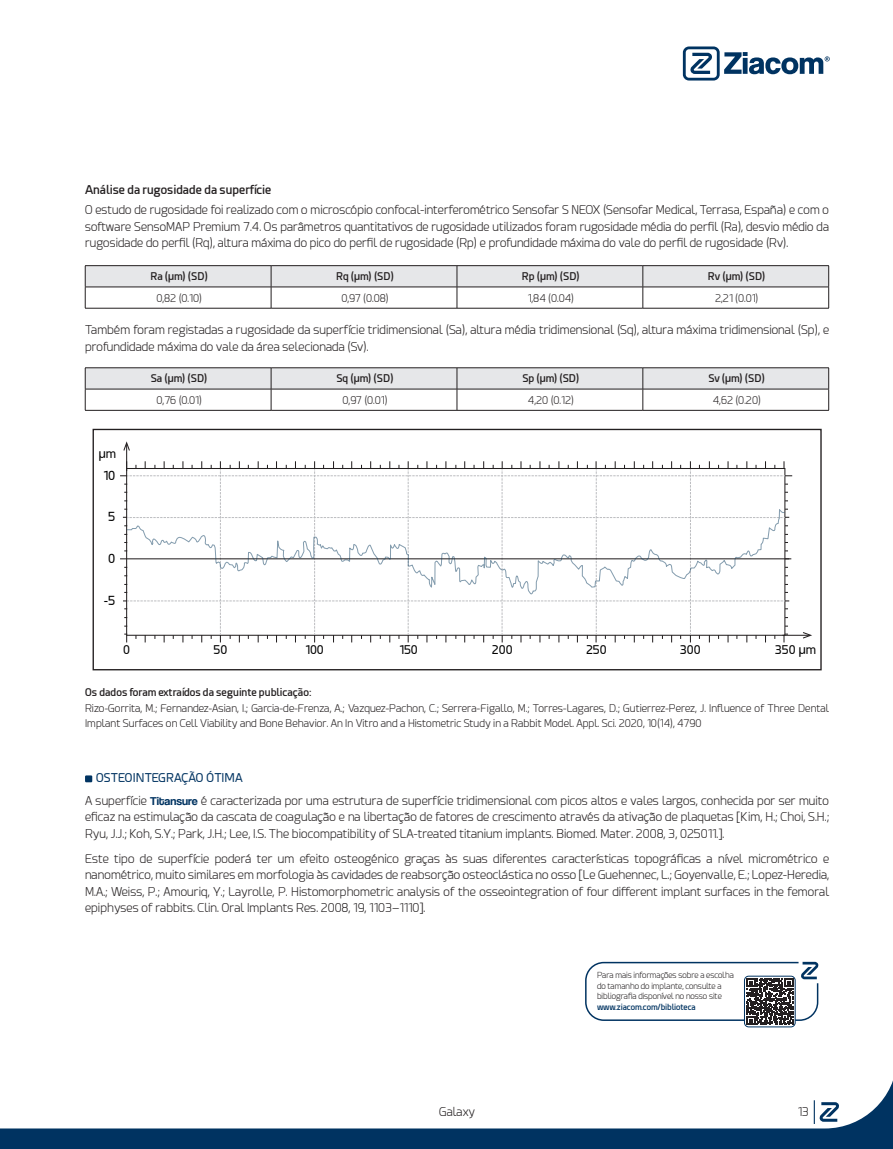
<style>
.page{position:relative;width:893px;height:1149px;background:#fff}
.page>*{position:absolute;margin:0;border:0;box-sizing:border-box;transform-origin:0 0}
.t1{font:12.3px/22.2px "Esphimere";color:#000001;text-align:center}
.t2{font:300 12px/16.5px "Esphimere";color:#231f20;text-align:justify}
.t3{font:600 12px "Esphimere";color:#231f20}
.t4{font:12px "Esphimere";color:#003361}
.t5{font:11.85px "Esphimere";color:#000001}
.t6{font:300 10.5px/15px "Esphimere";color:#231f20}
.t7{font:600 10.5px "Esphimere";color:#231f20}
.t8{font:300 8.25px/10.5px "Esphimere";letter-spacing:-.01em;color:#231f20}
.t9{font:600 8.25px "Esphimere";letter-spacing:-.01em;color:#003361}
.s1{font-size:12.3px}
.s2{font-family:"Coolvetica Rg";font-weight:400;color:#003361}
</style>
<div class="page">
<svg style="left:85px;top:265px;width:744px;height:43px"></svg>
<hr style="left:85px;top:308px;width:186px;height:1px;background:#231f20">
<hr style="left:271px;top:308px;width:186px;height:1px;background:#231f20">
<hr style="left:457px;top:308px;width:186px;height:1px;background:#231f20">
<hr style="left:643px;top:308px;width:186px;height:1px;background:#231f20">
<svg style="left:85px;top:367px;width:744px;height:43px"></svg>
<hr style="left:85px;top:410px;width:186px;height:1px;background:#231f20">
<hr style="left:271px;top:410px;width:186px;height:1px;background:#231f20">
<hr style="left:457px;top:410px;width:186px;height:1px;background:#231f20">
<hr style="left:643px;top:410px;width:186px;height:1px;background:#231f20">
<div style="left:85px;top:775px;width:7px;height:7px;background:#003361"></div>
<div style="left:744px;top:975px;width:51px;height:51px;border:1px solid #003361;border-radius:4px"></div>
<svg style="left:585px;top:961px;width:234px;height:63px"></svg>
<svg style="left:120px;top:441px;width:692px;height:201px"></svg>
<div style="left:93px;top:428px;width:729px;height:242px;border:1px solid #231f20"></div>
<svg style="left:127px;top:509px;width:658px;height:85px"></svg>
<svg style="left:0;top:1080px;width:893px;height:68px"></svg>
<svg style="left:814px;top:1099px;width:25px;height:24px"></svg>
<svg style="left:683px;top:46px;width:147px;height:34px"></svg>
<p class="t3" style="left:85px;top:182px;width:188px">Análise da rugosidade da superfície</p>
<p class="t2" style="left:85px;top:202px;width:746px">O estudo de rugosidade foi realizado com o microscópio confocal-interferométrico Sensofar S NEOX (Sensofar Medical, Terrasa, España) e com o software SensoMAP Premium 7.4. Os parâmetros quantitativos de rugosidade utilizados foram rugosidade média do perfil (Ra), desvio médio da rugosidade do perfil (Rq), altura máxima do pico do perfil de rugosidade (Rp) e profundidade máxima do vale do perfil de rugosidade (Rv).</p>
<p class="t7" style="left:150px;top:270px;width:59px">Ra (μm) (SD)</p>
<p class="t7" style="left:336px;top:270px;width:60px">Rq (μm) (SD)</p>
<p class="t7" style="left:522px;top:270px;width:60px">Rp (μm) (SD)</p>
<p class="t7" style="left:708px;top:270px;width:59px">Rv (μm) (SD)</p>
<p class="t6" style="left:156px;top:290px;width:47px">0,82 (0.10)</p>
<p class="t6" style="left:341px;top:290px;width:49px">0,97 (0.08)</p>
<p class="t6" style="left:528px;top:290px;width:48px">1,84 (0.04)</p>
<p class="t6" style="left:715px;top:290px;width:45px">2,21 (0.01)</p>
<p class="t2" style="left:85px;top:321px;width:746px">Também foram registadas a rugosidade da superfície tridimensional (Sa), altura média tridimensional (Sq), altura máxima tridimensional (Sp), e profundidade máxima do vale da área selecionada (Sv).</p>
<p class="t7" style="left:151px;top:372px;width:58px">Sa (μm) (SD)</p>
<p class="t7" style="left:336px;top:372px;width:59px">Sq (μm) (SD)</p>
<p class="t7" style="left:522px;top:372px;width:59px">Sp (μm) (SD)</p>
<p class="t7" style="left:709px;top:372px;width:58px">Sv (μm) (SD)</p>
<p class="t6" style="left:157px;top:392px;width:47px">0,76 (0.01)</p>
<p class="t6" style="left:343px;top:392px;width:47px">0,97 (0.01)</p>
<p class="t6" style="left:528px;top:392px;width:48px">4,20 (0.12)</p>
<p class="t6" style="left:713px;top:392px;width:50px">4,62 (0.20)</p>
<p class="t1" style="left:99px;top:442px;width:19px">µm<br>10</p>
<p class="t1" style="left:108px;top:505px;width:9px">5</p>
<p class="t1" style="left:108px;top:547px;width:9px">0</p>
<p class="t1" style="left:104px;top:589px;width:13px">-5</p>
<p class="t5" style="left:123px;top:642px;width:8px">0</p>
<p class="t5" style="left:214px;top:642px;width:15px">50</p>
<p class="t5" style="left:305px;top:642px;width:20px">100</p>
<p class="t5" style="left:399px;top:642px;width:20px">150</p>
<p class="t5" style="left:492px;top:642px;width:22px">200</p>
<p class="t5" style="left:586px;top:642px;width:22px">250</p>
<p class="t5" style="left:680px;top:642px;width:22px">300</p>
<p class="t5" style="left:775px;top:642px;width:43px">350 <span class="s1">µm</span></p>
<p class="t7" style="left:85px;top:685px;width:228px">Os dados foram extraídos da seguinte publicação:</p>
<p class="t6" style="left:85px;top:700px;width:746px">Rizo-Gorrita, M.; Fernandez-Asian, I.; Garcia-de-Frenza, A.; Vazquez-Pachon, C.; Serrera-Figallo, M.; Torres-Lagares, D.; Gutierrez-Perez, J. Influence of Three Dental<br>Implant Surfaces on Cell Viability and Bone Behavior. An In Vitro and a Histometric Study in a Rabbit Model. Appl. Sci. 2020, 10(14), 4790</p>
<p class="t4" style="left:96px;top:771px;width:148px">OSTEOINTEGRAÇÃO ÓTIMA</p>
<p class="t2" style="left:85px;top:792px;width:746px">A superfície <span class="s2">Titansure</span> é caracterizada por uma estrutura de superfície tridimensional com picos altos e vales largos, conhecida por ser muito eficaz na estimulação da cascata de coagulação e na libertação de fatores de crescimento através da ativação de plaquetas [Kim, H.; Choi, S.H.; Ryu, J.J.; Koh, S.Y.; Park, J.H.; Lee, I.S. The biocompatibility of SLA-treated titanium implants. Biomed. Mater. 2008, 3, 025011.].</p>
<p class="t2" style="left:85px;top:850px;width:746px">Este tipo de superfície poderá ter um efeito osteogénico graças às suas diferentes características topográficas a nível micrométrico e nanométrico, muito similares em morfologia às cavidades de reabsorção osteoclástica no osso [Le Guehennec, L.; Goyenvalle, E.; Lopez-Heredia, M.A.; Weiss, P.; Amouriq, Y.; Layrolle, P. Histomorphometric analysis of the osseointegration of four different implant surfaces in the femoral epiphyses of rabbits. Clin. Oral Implants Res. 2008, 19, 1103–1110].</p>
<p class="t8" style="left:597px;top:969px;width:138px">Para mais informações sobre a escolha do tamanho do implante, consulte a bibliografia disponível no nosso site</p>
<p class="t9" style="left:597px;top:1001px;width:100px">www.ziacom.com/biblioteca</p>
<p class="t2" style="left:439px;top:1103px;width:38px">Galaxy</p>
<p class="t2" style="left:797px;top:1103px;width:13px">13</p>
</div>
